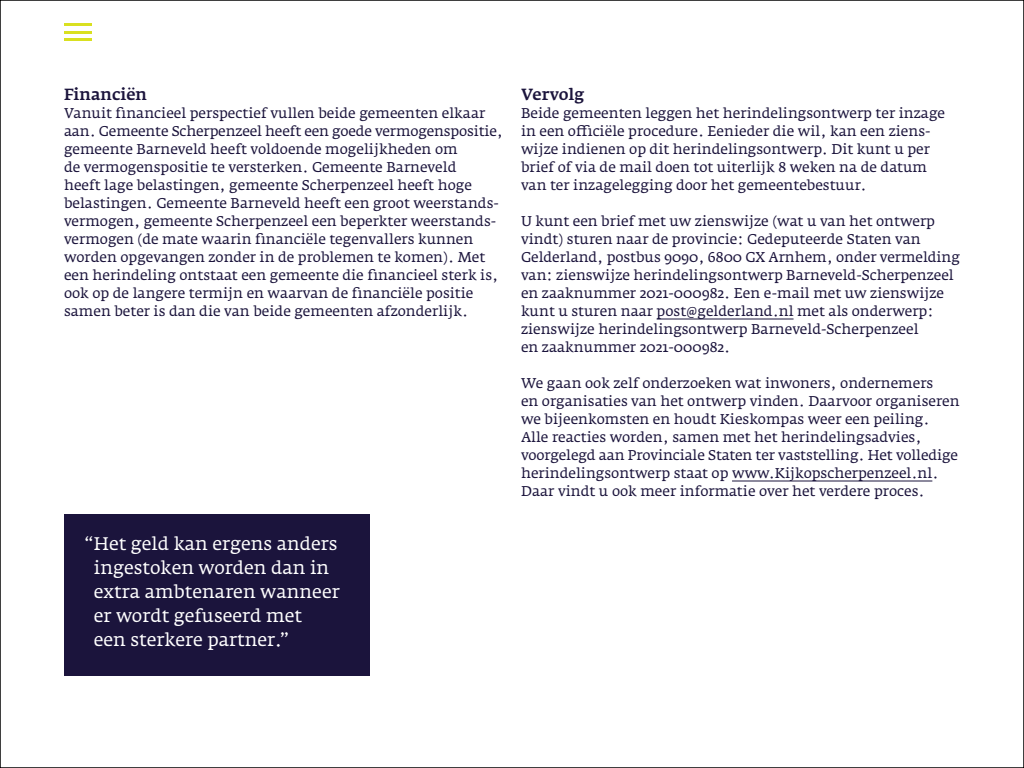
<style>
.page{position:relative;width:1024px;height:768px;background:#fff}
.page>*{position:absolute;margin:0;border:0;box-sizing:border-box;transform-origin:0 0}
._17_Quote{font:18px/24px "Fedra Serif A";color:#fff}
._07_H4{font:500 16px "Fedra Serif A";color:#1b143c}
._12_Broodtekst{font:14px/18px "Fedra Serif A";color:#1b143c}
</style>
<div class="page">
<hr style="left:64px;top:23px;width:27px;height:3px;background:#d9e020">
<hr style="left:64px;top:31px;width:27px;height:2px;background:#d9e020">
<hr style="left:64px;top:38px;width:27px;height:3px;background:#d9e020">
<div style="left:64px;top:514px;width:306px;height:162px;background:#1b143c"></div>
<hr style="left:657px;top:318px;width:137px;height:2px;background:#1b143c">
<hr style="left:732px;top:480px;width:200px;height:2px;background:#1b143c">
<h4 class="_07_H4" style="left:64px;top:85px;width:84px">Financiën</h4>
<p class="_12_Broodtekst" style="left:64px;top:104px;width:441px">Vanuit financieel perspectief vullen beide gemeenten elkaar aan. Gemeente Scherpenzeel heeft een goede vermogenspositie, gemeente Barneveld heeft voldoende mogelijkheden om<br>de vermogenspositie te versterken. Gemeente Barneveld<br>heeft lage belastingen, gemeente Scherpenzeel heeft hoge belastingen. Gemeente Barneveld heeft een groot weerstands&shy;vermogen, gemeente Scherpenzeel een beperkter weerstands&shy;vermogen (de mate waarin financiële tegenvallers kunnen worden opgevangen zonder in de problemen te komen). Met een herindeling ontstaat een gemeente die financieel sterk is, ook op de langere termijn en waarvan de financiële positie samen beter is dan die van beide gemeenten afzonderlijk.</p>
<p class="_17_Quote" style="left:94px;top:532px;width:247px;text-indent:-10px">“Het geld kan ergens anders ingestoken worden dan in extra ambtenaren wanneer er wordt gefuseerd met<br>een sterkere partner.”</p>
<h4 class="_07_H4" style="left:521px;top:85px;width:65px">Vervolg</h4>
<p class="_12_Broodtekst" style="left:521px;top:104px;width:426px">Beide gemeenten leggen het herindelingsontwerp ter inzage in een officiële procedure. Eenieder die wil, kan een ziens&shy;wijze indienen op dit herindelingsontwerp. Dit kunt u per brief of via de mail doen tot uiterlijk 8 weken na de datum van ter inzagelegging door het gemeentebestuur.</p>
<p class="_12_Broodtekst" style="left:521px;top:212px;width:441px">U kunt een brief met uw zienswijze (wat u van het ontwerp vindt) sturen naar de provincie: Gedeputeerde Staten van Gelderland, postbus 9090, 6800 GX Arnhem, onder vermelding van: zienswijze herindelingsontwerp Barneveld-Scherpenzeel en zaaknummer 2021-000982. Een e-mail met uw zienswijze kunt u sturen naar post@gelderland.nl met als onderwerp: zienswijze herindelingsontwerp Barneveld-Scherpenzeel<br>en zaaknummer 2021-000982.</p>
<p class="_12_Broodtekst" style="left:521px;top:374px;width:440px">We gaan ook zelf onderzoeken wat inwoners, ondernemers<br>en organisaties van het ontwerp vinden. Daarvoor organiseren we bijeenkomsten en houdt Kieskompas weer een peiling.<br>Alle reacties worden, samen met het herindelingsadvies, voorgelegd aan Provinciale Staten ter vaststelling. Het volledige herindelingsontwerp staat op www.Kijkopscherpenzeel.nl.<br>Daar vindt u ook meer informatie over het verdere proces.</p>
</div>
